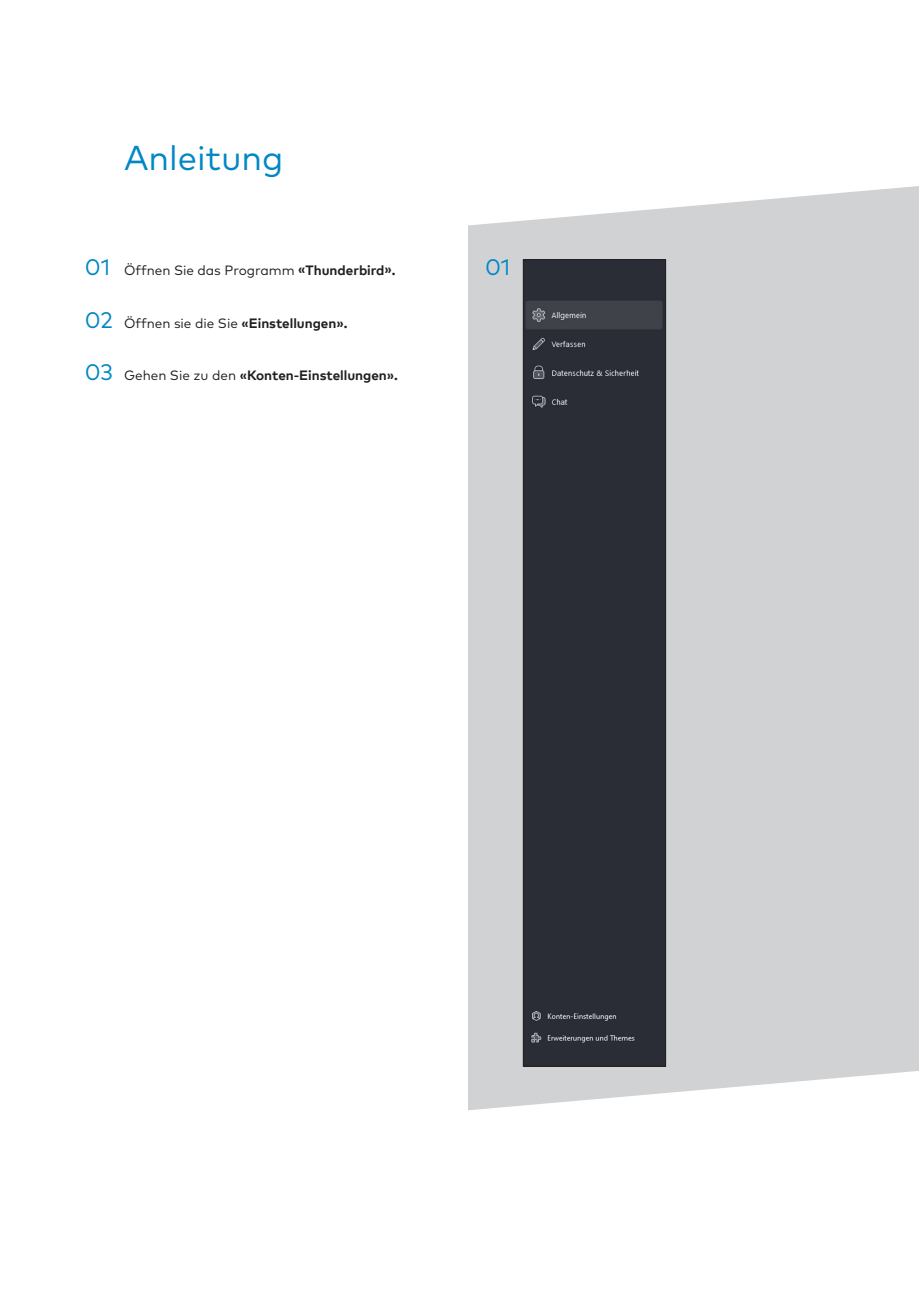
<style>
.page{position:relative;width:919px;height:1289px;background:#fff}
.page>*{position:absolute;margin:0;border:0;box-sizing:border-box;transform-origin:0 0}
.t1{font:34.5px "Mark OT";color:#0088c5}
.t2{font:22.5px "Mark OT";color:#0088c5}
.t3{font:700 13.5px "Mark OT";color:#231f20}
.t4{font:13.5px "Mark OT";color:#231f20}
.s1{font-size:22.5px;color:#0088c5}
.s2{font-weight:700}
.s3{font-weight:400;font-size:22.5px;color:#0088c5}
.s4{font-weight:400}
</style>
<div class="page">
<svg style="left:468px;top:186px;width:450px;height:924px;background:#d3d4d6"></svg>
<div style="left:525px;top:261px;width:138px;height:803px;background:#2b2d36"></div>
<div style="left:523px;top:259px;width:142px;height:807px;border:1px solid #231f20"></div>
<h1 class="t1" style="left:124px;top:137px;width:161px">Anleitung</h1>
<p class="t4" style="left:85px;top:262px;width:312px"><span class="s1">01</span> Öffnen Sie das Programm <span class="s2">«Thunderbird».</span></p>
<p class="t3" style="left:85px;top:314px;width:264px"><span class="s3">02</span> <span class="s4">Öffnen sie die Sie</span> «Einstellungen».</p>
<p class="t3" style="left:85px;top:367px;width:314px"><span class="s3">03</span> <span class="s4">Gehen Sie zu den</span> «Konten-Einstellungen».</p>
<h2 class="t2" style="left:485px;top:253px;width:27px">01</h2>
</div>
